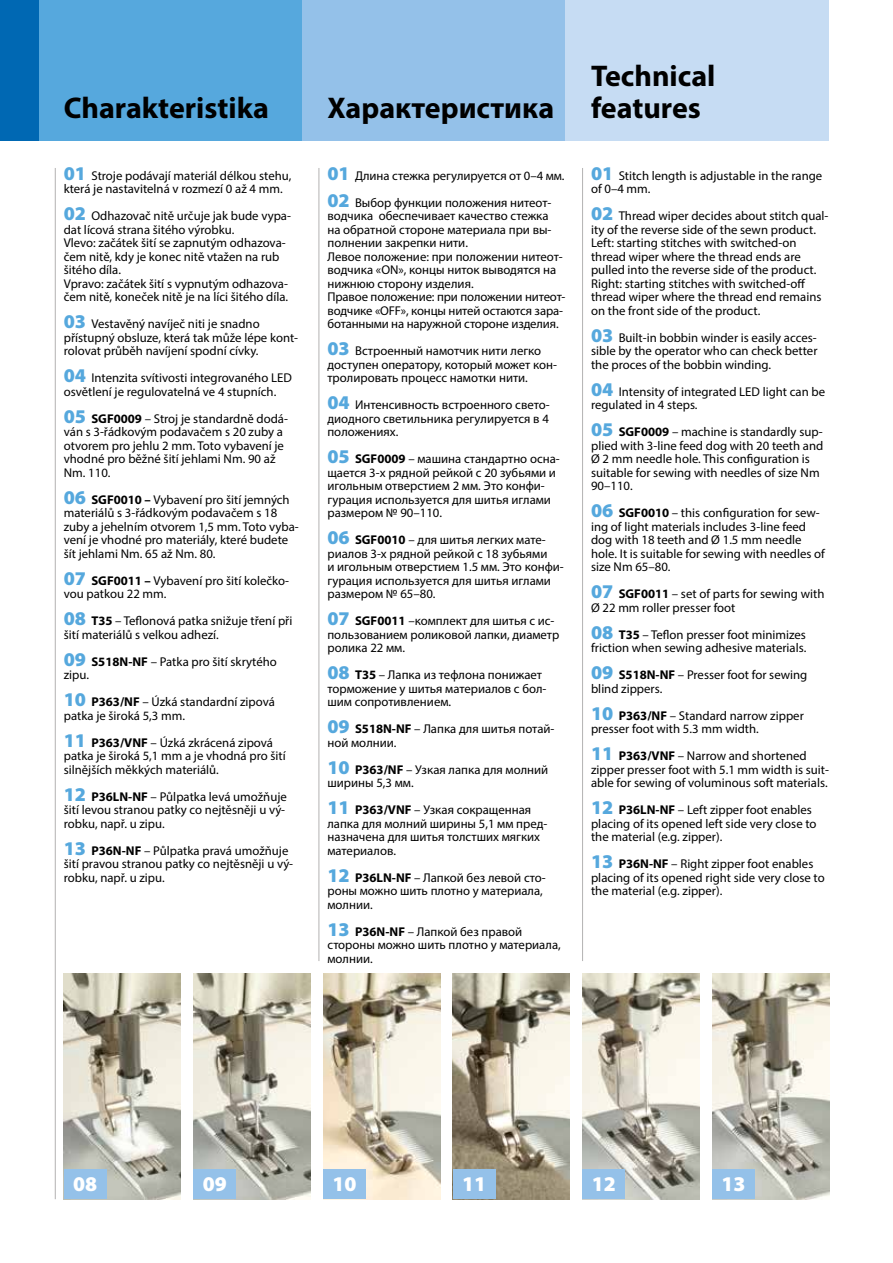
<style>
.page{position:relative;width:893px;height:1263px;background:#fff}
.page>*{position:absolute;margin:0;border:0;box-sizing:border-box;transform-origin:0 0}
.t1{font:700 30px/31.5px "Myriad Pro";color:#000}
.t2{font:900 21px "Myriad Pro";color:#fff}
.t3{font:12.75px/13.5px "Myriad Pro";color:#000}
.s1{font-weight:900;font-size:19.5px;color:#56a8dd}
.s2{font-weight:700}
</style>
<div class="page">
<div style="left:0;top:0;width:302px;height:140px;background:#56a8dd"></div>
<div style="left:0;top:0;width:38px;height:140px;background:#0068b3"></div>
<div style="left:302px;top:0;width:264px;height:140px;background:#94c1e9"></div>
<div style="left:566px;top:0;width:263px;height:140px;background:#c6dcf3"></div>
<hr style="left:319px;top:168px;width:1px;height:793px;background:#b3b2b2">
<hr style="left:582px;top:168px;width:1px;height:793px;background:#b3b2b2">
<hr style="left:55px;top:168px;width:1px;height:1031px;background:#b3b2b2">
<img style="left:64px;top:974px;width:117px;height:225px">
<img style="left:193px;top:974px;width:117px;height:225px">
<img style="left:323px;top:974px;width:117px;height:225px">
<img style="left:453px;top:974px;width:117px;height:225px">
<img style="left:583px;top:974px;width:116px;height:225px">
<img style="left:712px;top:974px;width:117px;height:225px">
<div style="left:64px;top:1169px;width:42px;height:30px;background:#94c1e9"></div>
<div style="left:193px;top:1169px;width:43px;height:30px;background:#94c1e9"></div>
<div style="left:323px;top:1169px;width:43px;height:30px;background:#94c1e9"></div>
<div style="left:453px;top:1169px;width:42px;height:30px;background:#94c1e9"></div>
<div style="left:583px;top:1169px;width:42px;height:30px;background:#94c1e9"></div>
<div style="left:712px;top:1169px;width:43px;height:30px;background:#94c1e9"></div>
<h1 class="t1" style="left:64px;top:91px;width:207px">Charakteristika</h1>
<h1 class="t1" style="left:327px;top:91px;width:228px">Характеристика</h1>
<p class="t3" style="left:64px;top:168px;width:229px"><span class="s1">01</span> Stroje podávají materiál délkou stehu, která je nastavitelná v rozmezí 0 až 4 mm.</p>
<p class="t3" style="left:64px;top:209px;width:229px"><span class="s1">02</span> Odhazovač nitě určuje jak bude vypa&shy;dat lícová strana šitého výrobku.<br>Vlevo: začátek šití se zapnutým odhazova&shy;čem nitě, kdy je konec nitě vtažen na rub šitého díla.<br>Vpravo: začátek šití s vypnutým odhazova&shy;čem nitě, koneček nitě je na líci šitého díla.</p>
<p class="t3" style="left:64px;top:317px;width:236px"><span class="s1">03</span> Vestavěný navíječ niti je snadno přístupný obsluze, která tak může lépe kont&shy;rolovat průběh navíjení spodní cívky.</p>
<p class="t3" style="left:64px;top:371px;width:230px"><span class="s1">04</span> Intenzita svítivosti integrovaného LED osvětlení je regulovatelná ve 4 stupních.</p>
<p class="t3" style="left:64px;top:411px;width:226px"><span class="s1">05</span> <span class="s2">SGF0009</span> – Stroj je standardně dodá&shy;ván s 3-řádkovým podavačem s 20 zuby a otvorem pro jehlu 2 mm. Toto vybavení je vhodné pro běžné šití jehlami Nm. 90 až<br>Nm. 110.</p>
<p class="t3" style="left:64px;top:492px;width:237px"><span class="s1">06</span> <span class="s2">SGF0010 –</span> Vybavení pro šití jemných materiálů s 3-řádkovým podavačem s 18 zuby a jehelním otvorem 1,5 mm. Toto vyba&shy;vení je vhodné pro materiály, které budete šít jehlami Nm. 65 až Nm. 80.</p>
<p class="t3" style="left:64px;top:573px;width:227px"><span class="s1">07</span> <span class="s2">SGF0011 –</span> Vybavení pro šití kolečko&shy;vou patkou 22 mm.</p>
<p class="t3" style="left:64px;top:614px;width:230px"><span class="s1">08</span> <span class="s2">T35</span> – Teflonová patka snižuje tření při šití materiálů s velkou adhezí.</p>
<p class="t3" style="left:64px;top:654px;width:215px"><span class="s1">09</span> <span class="s2">S518N-NF</span> – Patka pro šití skrytého zipu.</p>
<p class="t3" style="left:64px;top:695px;width:213px"><span class="s1">10</span> <span class="s2">P363/NF</span> – Úzká standardní zipová patka je široká 5,3 mm.</p>
<p class="t3" style="left:64px;top:735px;width:223px"><span class="s1">11</span> <span class="s2">P363/VNF</span> – Úzká zkrácená zipová patka je široká 5,1 mm a je vhodná pro šití silnějších měkkých materiálů.</p>
<p class="t3" style="left:64px;top:789px;width:225px"><span class="s1">12</span> <span class="s2">P36LN-NF</span> – Půlpatka levá umožňuje šití levou stranou patky co nejtěsněji u vý&shy;robku, např. u zipu.</p>
<p class="t3" style="left:64px;top:843px;width:231px"><span class="s1">13</span> <span class="s2">P36N-NF</span> – Půlpatka pravá umožňuje šití pravou stranou patky co nejtěsněji u vý&shy;robku, např. u zipu.</p>
<p class="t3" style="left:327px;top:162px;width:239px;line-height:27px"><span class="s1">01</span> Длина стежка регулируется от 0–4 мм.<br><span class="s1">02</span> Выбор функции положения нитеот-</p>
<p class="t3" style="left:327px;top:209px;width:239px">водчика обеспечивает качество стежка<br>на обратной стороне материала при вы&shy;полнении закрепки нити.<br>Левое положение: при положении нитеот&shy;водчика «ON», концы ниток выводятся на нижнюю сторону изделия.<br>Правое положение: при положении нитеот&shy;водчике «OFF», концы нитей остаются зара&shy;ботанными на наружной стороне изделия.</p>
<p class="t3" style="left:327px;top:344px;width:231px"><span class="s1">03</span> Встроенный намотчик нити легко доступен оператору, который может кон&shy;тролировать процесс намотки нити.</p>
<p class="t3" style="left:327px;top:398px;width:224px;text-align:justify"><span class="s1">04</span> Интенсивность встроенного свето&shy;диодного светильника регулируется в 4 положениях.</p>
<p class="t3" style="left:327px;top:452px;width:234px"><span class="s1">05</span> <span class="s2">SGF0009</span> – машина стандартно осна&shy;щается 3-х рядной рейкой с 20 зубьями и игольным отверстием 2 мм. Это конфи&shy;гурация используется для шитья иглами размером № 90–110.</p>
<p class="t3" style="left:327px;top:533px;width:238px"><span class="s1">06</span> <span class="s2">SGF0010</span> – для шитья легких мате&shy;риалов 3-х рядной рейкой с 18 зубьями<br>и игольным отверстием 1.5 мм. Это конфи&shy;гурация используется для шитья иглами размером № 65–80.</p>
<p class="t3" style="left:327px;top:614px;width:233px"><span class="s1">07</span> <span class="s2">SGF0011</span> –комплект для шитья с ис&shy;пользованием роликовой лапки, диаметр ролика 22 мм.</p>
<p class="t3" style="left:327px;top:668px;width:221px"><span class="s1">08</span> <span class="s2">Т35</span> – Лапка из тефлона понижает торможение у шитья материалов с бол&shy;шим сопротивлением.</p>
<p class="t3" style="left:327px;top:722px;width:229px"><span class="s1">09</span> <span class="s2">S518N-NF</span> – Лапка для шитья потай&shy;ной молнии.</p>
<p class="t3" style="left:327px;top:762px;width:222px"><span class="s1">10</span> <span class="s2">Р363/NF</span> – Узкая лапка для молний ширины 5,3 мм.</p>
<p class="t3" style="left:327px;top:803px;width:222px"><span class="s1">11</span> <span class="s2">P363/VNF</span> – Узкая сокращeнная лапка для молний ширины 5,1 мм пред&shy;назначена для шитья толстших мягких материалов.</p>
<p class="t3" style="left:327px;top:870px;width:220px"><span class="s1">12</span> <span class="s2">P36LN-NF</span> – Лапкой без левой сто&shy;роны можно шить плотно у материала, молнии.</p>
<p class="t3" style="left:327px;top:924px;width:235px"><span class="s1">13</span> <span class="s2">P36N-NF</span> – Лапкой без правой стороны можно шить плотно у материала, молнии.</p>
<h1 class="t1" style="left:591px;top:59px;width:126px">Technical features</h1>
<p class="t3" style="left:591px;top:168px;width:233px"><span class="s1">01</span> Stitch length is adjustable in the range of 0–4 mm.</p>
<p class="t3" style="left:591px;top:209px;width:239px"><span class="s1">02</span> Thread wiper decides about stitch qual&shy;ity of the reverse side of the sewn product.<br>Left: starting stitches with switched-on thread wiper where the thread ends are pulled into the reverse side of the product.<br>Right: starting stitches with switched-off thread wiper where the thread end remains on the front side of the product.</p>
<p class="t3" style="left:591px;top:330px;width:228px;text-align:justify"><span class="s1">03</span> Built-in bobbin winder is easily acces&shy;sible by the operator who can check better the proces of the bobbin winding.</p>
<p class="t3" style="left:591px;top:384px;width:235px"><span class="s1">04</span> Intensity of integrated LED light can be regulated in 4 steps.</p>
<p class="t3" style="left:591px;top:425px;width:234px"><span class="s1">05</span> <span class="s2">SGF0009</span> – machine is standardly sup&shy;plied with 3-line feed dog with 20 teeth and Ø 2 mm needle hole. This configuration is suitable for sewing with needles of size Nm 90–110.</p>
<p class="t3" style="left:591px;top:506px;width:235px"><span class="s1">06</span> <span class="s2">SGF0010</span> – this configuration for sew&shy;ing of light materials includes 3-line feed dog with 18 teeth and Ø 1.5 mm needle hole. It is suitable for sewing with needles of size Nm 65–80.</p>
<p class="t3" style="left:591px;top:587px;width:235px"><span class="s1">07</span> <span class="s2">SGF0011</span> – set of parts for sewing with<br>Ø 22 mm roller presser foot</p>
<p class="t3" style="left:591px;top:627px;width:217px"><span class="s1">08</span> <span class="s2">T35</span> – Teflon presser foot minimizes friction when sewing adhesive materials.</p>
<p class="t3" style="left:591px;top:668px;width:218px"><span class="s1">09</span> <span class="s2">S518N-NF</span> – Presser foot for sewing blind zippers.</p>
<p class="t3" style="left:591px;top:708px;width:214px"><span class="s1">10</span> <span class="s2">P363/NF</span> – Standard narrow zipper presser foot with 5.3 mm width.</p>
<p class="t3" style="left:591px;top:749px;width:239px"><span class="s1">11</span> <span class="s2">P363/VNF</span> – Narrow and shortened zipper presser foot with 5.1 mm width is suit&shy;able for sewing of voluminous soft materials.</p>
<p class="t3" style="left:591px;top:803px;width:227px"><span class="s1">12</span> <span class="s2">P36LN-NF</span> – Left zipper foot enables placing of its opened left side very close to the material (e.g. zipper).</p>
<p class="t3" style="left:591px;top:857px;width:235px"><span class="s1">13</span> <span class="s2">P36N-NF</span> – Right zipper foot enables placing of its opened right side very close to the material (e.g. zipper).</p>
<h2 class="t2" style="left:73px;top:1169px;width:26px">08</h2>
<h2 class="t2" style="left:203px;top:1169px;width:26px">09</h2>
<h2 class="t2" style="left:332px;top:1169px;width:26px">10</h2>
<h2 class="t2" style="left:462px;top:1169px;width:26px">11</h2>
<h2 class="t2" style="left:592px;top:1169px;width:26px">12</h2>
<h2 class="t2" style="left:721px;top:1169px;width:26px">13</h2>
</div>
